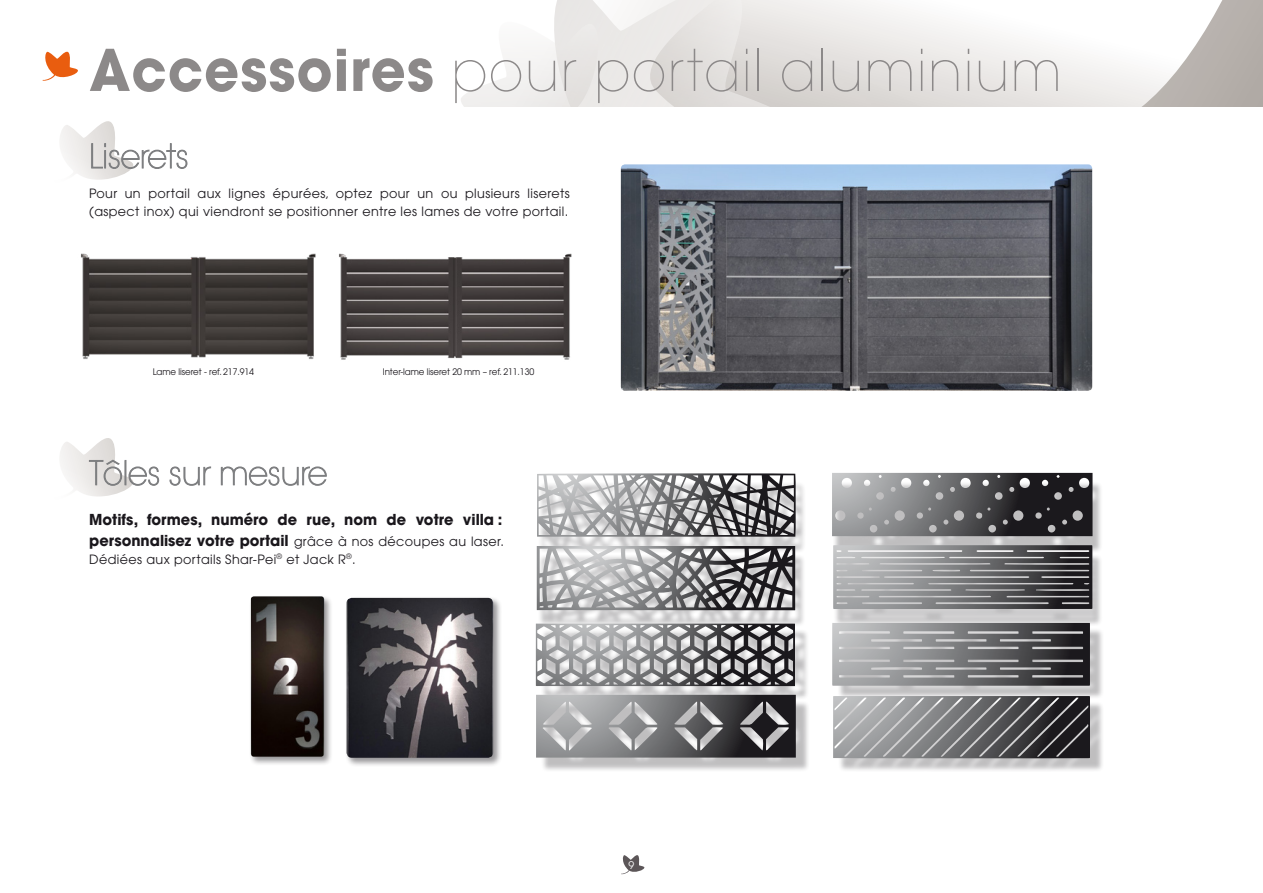
<style>
.page{position:relative;width:1263px;height:893px;background:#fff}
.page>*{position:absolute;margin:0;border:0;box-sizing:border-box;transform-origin:0 0}
.t1{font:200 57px "Avant Garde";letter-spacing:.02em;color:#8c8989;scale:.95 1}
.t2{font:700 15px/21px "Avant Garde";color:#1a171c}
.t3{font:12.75px/18px "Avant Garde";letter-spacing:.03em;color:#1a171c}
.t4{font:10.5px "Avant Garde";color:#fff}
.t5{font:9px "Avant Garde";letter-spacing:-.01em;color:#1a171c}
.s1{font-weight:700}
.s2{font-weight:400;font-size:12.75px}
</style>
<div class="page">
<svg style="left:820px;top:0;width:443px;height:106px"></svg>
<svg style="left:461px;top:0;width:359px;height:106px"></svg>
<svg style="left:42px;top:51px;width:36px;height:30px"></svg>
<svg style="left:621px;top:855px;width:24px;height:19px"></svg>
<svg style="left:60px;top:121px;width:127px;height:59px"></svg>
<svg style="left:60px;top:438px;width:99px;height:59px"></svg>
<svg style="left:170px;top:467px;width:41px;height:18px"></svg>
<svg style="left:221px;top:467px;width:105px;height:18px"></svg>
<img style="left:621px;top:164px;width:471px;height:227px">
<img style="left:81px;top:253px;width:235px;height:106px">
<img style="left:339px;top:253px;width:233px;height:107px">
<div style="left:249px;top:595px;width:84px;height:171px;background:#1a171c;opacity:.45"></div>
<img style="left:251px;top:596px;width:73px;height:161px">
<div style="left:345px;top:596px;width:157px;height:171px;background:#1a171c;opacity:.45"></div>
<img style="left:346px;top:598px;width:147px;height:160px">
<div style="left:537px;top:481px;width:269px;height:146px;background:#1a171c;opacity:.28"></div>
<svg style="left:537px;top:473px;width:259px;height:64px;background:#9f9fa1"></svg>
<svg style="left:537px;top:546px;width:258px;height:64px;background:#9a9a9c"></svg>
<div style="left:833px;top:481px;width:269px;height:145px;background:#1a171c;opacity:.28"></div>
<svg style="left:832px;top:473px;width:260px;height:63px;background:#68686a"></svg>
<svg style="left:833px;top:545px;width:259px;height:64px;background:#828384"></svg>
<div style="left:541px;top:629px;width:269px;height:143px;background:#1a171c;opacity:.28"></div>
<svg style="left:536px;top:624px;width:259px;height:62px;background:#979798"></svg>
<svg style="left:536px;top:695px;width:260px;height:63px;background:#7d7e80"></svg>
<div style="left:837px;top:628px;width:267px;height:144px;background:#1a171c;opacity:.28"></div>
<svg style="left:832px;top:623px;width:258px;height:63px;background:#808182"></svg>
<svg style="left:833px;top:696px;width:257px;height:62px;background:#757678"></svg>
<p class="t1" style="left:89px;top:37px;width:1025px"><span class="s1">Accessoires</span> pour portail aluminium</p>
<p class="t3" style="left:89px;top:184px;width:482px">Pour un portail aux lignes épurées, optez pour un ou plusieurs liserets (aspect inox) qui viendront se positionner entre les lames de votre portail.</p>
<p class="t5" style="left:153px;top:366px;width:103px">Lame liseret - ref. 217.914</p>
<p class="t5" style="left:383px;top:366px;width:153px">Inter-lame liseret 20 mm – ref. 211.130</p>
<p class="t2" style="left:89px;top:509px;width:416px">Motifs, formes, numéro de rue, nom de votre villa : personnalisez votre portail <span class="s2">grâce à nos découpes au laser.</span></p>
<p class="t3" style="left:89px;top:550px;width:268px">Dédiées aux portails Shar-Pei<sup>®</sup> et Jack R<sup>®</sup>.</p>
<p class="t4" style="left:629px;top:859px;width:7px">9</p>
</div>
